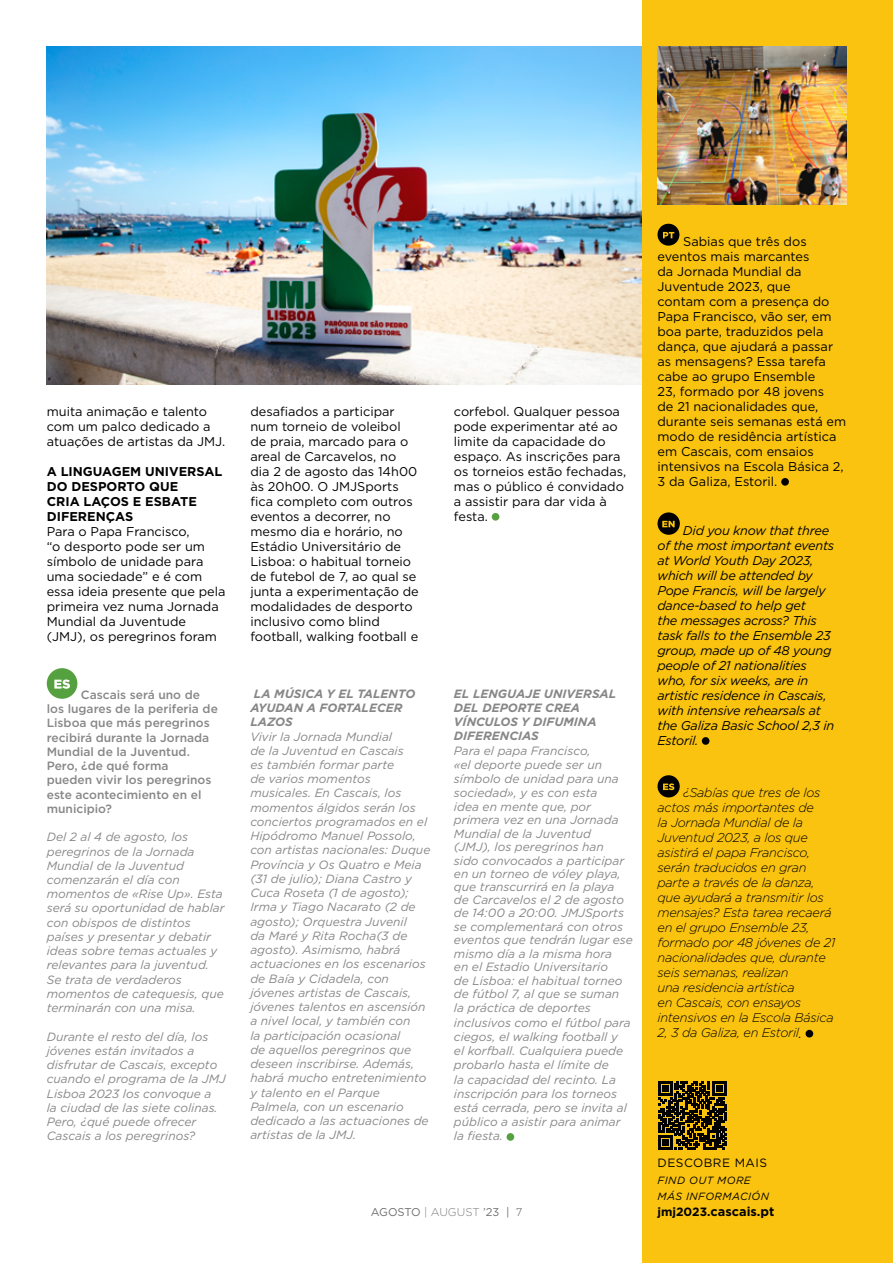
<style>
.page{position:relative;width:893px;height:1263px;background:#fff}
.page>*{position:absolute;margin:0;border:0;box-sizing:border-box;transform-origin:0 0}
.t1{font:12.75px/15px "Gotham";color:#000}
.t2{font:italic 300 12.75px/15px "Gotham";letter-spacing:-.02em;color:#000}
.t3{font:italic 12.75px/15px "Gotham";letter-spacing:-.02em;color:#000}
.t4{font:700 12.75px/15px "Gotham";color:#000}
.t5{font:italic 12px/14.2px "Gotham";color:#878787}
.t6{font:500 12px/14.2px "Gotham";color:#878787}
.t7{font:italic 700 12px/14.2px "Gotham";color:#878787}
.t8{font:12px "Gotham";letter-spacing:.04em;color:#000}
.t9{font:11.25px "Gotham";letter-spacing:-.01em;color:#70706f}
.t10{font:italic 10.5px/16.5px "Gotham";letter-spacing:.04em;color:#000}
.s1{font-weight:300;color:#7d7b7b}
.s2{font-family:"Archer";font-size:12px}
.s3{font-weight:400;font-size:12px}
.s4{font-size:12px}
</style>
<div class="page">
<img style="left:47px;top:47px;width:596px;height:338px">
<div style="left:643px;top:0;width:250px;height:1263px;background:#fac310"></div>
<img style="left:657px;top:47px;width:189px;height:158px">
<div style="left:492px;top:513px;width:7px;height:8px;background:#55a13f;border-radius:50%"></div>
<div style="left:507px;top:1133px;width:7px;height:8px;background:#55a13f;border-radius:50%"></div>
<div style="left:47px;top:668px;width:30px;height:31px;background:#55a13f;border-radius:50%"></div>
<svg style="left:54px;top:679px;width:16px;height:10px"></svg>
<div style="left:657px;top:224px;width:22px;height:22px;background:#000;border-radius:50%"></div>
<svg style="left:663px;top:232px;width:11px;height:6px"></svg>
<div style="left:781px;top:478px;width:8px;height:8px;background:#000;border-radius:50%"></div>
<svg style="left:657px;top:512px;width:23px;height:23px"></svg>
<svg style="left:662px;top:521px;width:13px;height:6px"></svg>
<div style="left:702px;top:737px;width:7px;height:8px;background:#000;border-radius:50%"></div>
<div style="left:657px;top:775px;width:23px;height:22px;background:#000;border-radius:50%"></div>
<svg style="left:663px;top:783px;width:11px;height:7px"></svg>
<div style="left:805px;top:1030px;width:8px;height:7px;background:#000;border-radius:50%"></div>
<svg style="left:658px;top:1081px;width:68px;height:68px"></svg>
<p class="t1" style="left:47px;top:403px;width:180px">muita animação e talento com um palco dedicado a atuações de artistas da JMJ.</p>
<p class="t4" style="left:47px;top:463px;width:177px">A LINGUAGEM UNIVERSAL<br>DO DESPORTO QUE<br>CRIA LAÇOS E ESBATE<br>DIFERENÇAS</p>
<p class="t1" style="left:47px;top:523px;width:180px">Para o Papa Francisco,<br>“o desporto pode ser um símbolo de unidade para uma sociedade” e é com essa ideia presente que pela primeira vez numa Jornada<br>Mundial da Juventude (JMJ), os peregrinos foram</p>
<p class="t6" style="left:47px;top:687px;width:173px;text-indent:34px">Cascais será uno de los lugares de la periferia de<br>Lisboa que más peregrinos recibirá durante la Jornada<br>Mundial de la Juventud.<br>Pero, ¿de qué forma<br>pueden vivir los peregrinos este acontecimiento en el municipio?</p>
<p class="t5" style="left:47px;top:830px;width:179px">Del 2 al 4 de agosto, los peregrinos de la Jornada<br>Mundial de la Juventud comenzarán el día con momentos de «Rise Up». Esta será su oportunidad de hablar con obispos de distintos países y presentar y debatir ideas sobre temas actuales y relevantes para la juventud.<br>Se trata de verdaderos momentos de catequesis, que terminarán con una misa.</p>
<p class="t5" style="left:47px;top:1029px;width:181px">Durante el resto del día, los jóvenes están invitados a disfrutar de Cascais, excepto cuando el programa de la JMJ<br>Lisboa 2023 los convoque a<br>la ciudad de las siete colinas.<br>Pero, ¿qué puede ofrecer<br>Cascais a los peregrinos?</p>
<p class="t1" style="left:250px;top:403px;width:170px">desafiados a participar num torneio de voleibol de praia, marcado para o areal de Carcavelos, no<br>dia 2 de agosto das 14h00 às 20h00. O JMJSports fica completo com outros eventos a decorrer, no mesmo dia e horário, no<br>Estádio Universitário de<br>Lisboa: o habitual torneio de futebol de 7, ao qual se junta a experimentação de modalidades de desporto inclusivo como blind football, walking football e</p>
<p class="t7" style="left:250px;top:686px;width:167px">LA MÚSICA Y EL TALENTO<br>AYUDAN A FORTALECER<br>LAZOS</p>
<p class="t5" style="left:250px;top:729px;width:182px">Vivir la Jornada Mundial<br>de la Juventud en Cascais<br>es también formar parte<br>de varios momentos musicales. En Cascais, los momentos álgidos serán los conciertos programados en el<br>Hipódromo Manuel Possolo, con artistas nacionales: Duque<br>Província y Os Quatro e Meia (31 de julio); Diana Castro y<br>Cuca Roseta (1 de agosto);<br>Irma y Tiago Nacarato (2 de agosto); Orquestra Juvenil<br>da Maré y Rita Rocha(3 de agosto). Asimismo, habrá actuaciones en los escenarios de Baía y Cidadela, con jóvenes artistas de Cascais, jóvenes talentos en ascensión a nivel local, y también con<br>la participación ocasional<br>de aquellos peregrinos que deseen inscribirse. Además, habrá mucho entretenimiento y talento en el Parque<br>Palmela, con un escenario dedicado a las actuaciones de artistas de la JMJ.</p>
<p class="t1" style="left:454px;top:403px;width:174px">corfebol. Qualquer pessoa pode experimentar até ao limite da capacidade do espaço. As inscrições para os torneios estão fechadas, mas o público é convidado a assistir para dar vida à festa.</p>
<p class="t7" style="left:454px;top:686px;width:164px">EL LENGUAJE UNIVERSAL<br>DEL DEPORTE CREA<br>VÍNCULOS Y DIFUMINA<br>DIFERENCIAS</p>
<p class="t5" style="left:454px;top:743px;width:181px;line-height:13.8px">Para el papa Francisco,<br>«el deporte puede ser un símbolo de unidad para una sociedad», y es con esta<br>idea en mente que, por primera vez en una Jornada<br>Mundial de la Juventud<br>(JMJ), los peregrinos han<br>sido convocados a participar en un torneo de vóley playa, que transcurrirá en la playa<br>de Carcavelos el 2 de agosto de 14:00 a 20:00. JMJSports se complementará con otros eventos que tendrán lugar ese mismo día a la misma hora<br>en el Estadio Universitario<br>de Lisboa: el habitual torneo de fútbol 7, al que se suman<br>la práctica de deportes inclusivos como el fútbol para ciegos, el walking football y<br>el korfball. Cualquiera puede probarlo hasta el límite de<br>la capacidad del recinto. La inscripción para los torneos está cerrada, pero se invita al público a asistir para animar la fiesta.</p>
<p class="t9" style="left:371px;top:1205px;width:153px">AGOSTO <span class="s1">| AUGUST</span> ’23 | <span class="s2">7</span></p>
<p class="t1" style="left:657px;top:233px;width:190px;text-indent:26px">Sabias que três dos eventos mais marcantes<br>da Jornada Mundial da<br>Juventude 2023, que<br>contam com a presença do<br>Papa Francisco, vão ser, em boa parte, traduzidos pela dança, que ajudará a passar as mensagens? Essa tarefa cabe ao grupo Ensemble<br>23, formado por 48 jovens<br>de 21 nacionalidades que, durante seis semanas está em modo de residência artística em Cascais, com ensaios intensivos na Escola Básica 2,<br>3 da Galiza, Estoril.</p>
<p class="t3" style="left:657px;top:522px;width:178px;text-indent:25px">Did you know that three of the most important events at World Youth Day 2023, which will be attended by<br>Pope Francis, will be largely dance-based to help get<br>the messages across? This task falls to the Ensemble 23 group, made up of 48 young people of 21 nationalities who, for six weeks, are in artistic residence in Cascais, with intensive rehearsals at the Galiza Basic School 2,3 in<br>Estoril.</p>
<p class="t2" style="left:657px;top:785px;width:179px;text-indent:25px">¿Sabías que tres de los actos más importantes de<br>la Jornada Mundial de la<br>Juventud 2023, a los que asistirá el papa Francisco, serán traducidos en gran parte a través de la danza, que ayudará a transmitir los mensajes? Esta tarea recaerá en el grupo Ensemble 23, formado por 48 jóvenes de 21 nacionalidades que, durante seis semanas, realizan<br>una residencia artística<br>en Cascais, con ensayos intensivos en la Escola Básica<br>2, 3 da Galiza, en Estoril<span class="s3">.</span></p>
<p class="t8" style="left:657px;top:1155px;width:111px">DESCOBRE MAIS</p>
<p class="t10" style="left:657px;top:1172px;width:113px">FIND OUT MORE<br>MÁS INFORMACIÓN</p>
<p class="t4" style="left:657px;top:1204px;width:118px"><span class="s4">jmj2023.</span>cascais.pt</p>
</div>
